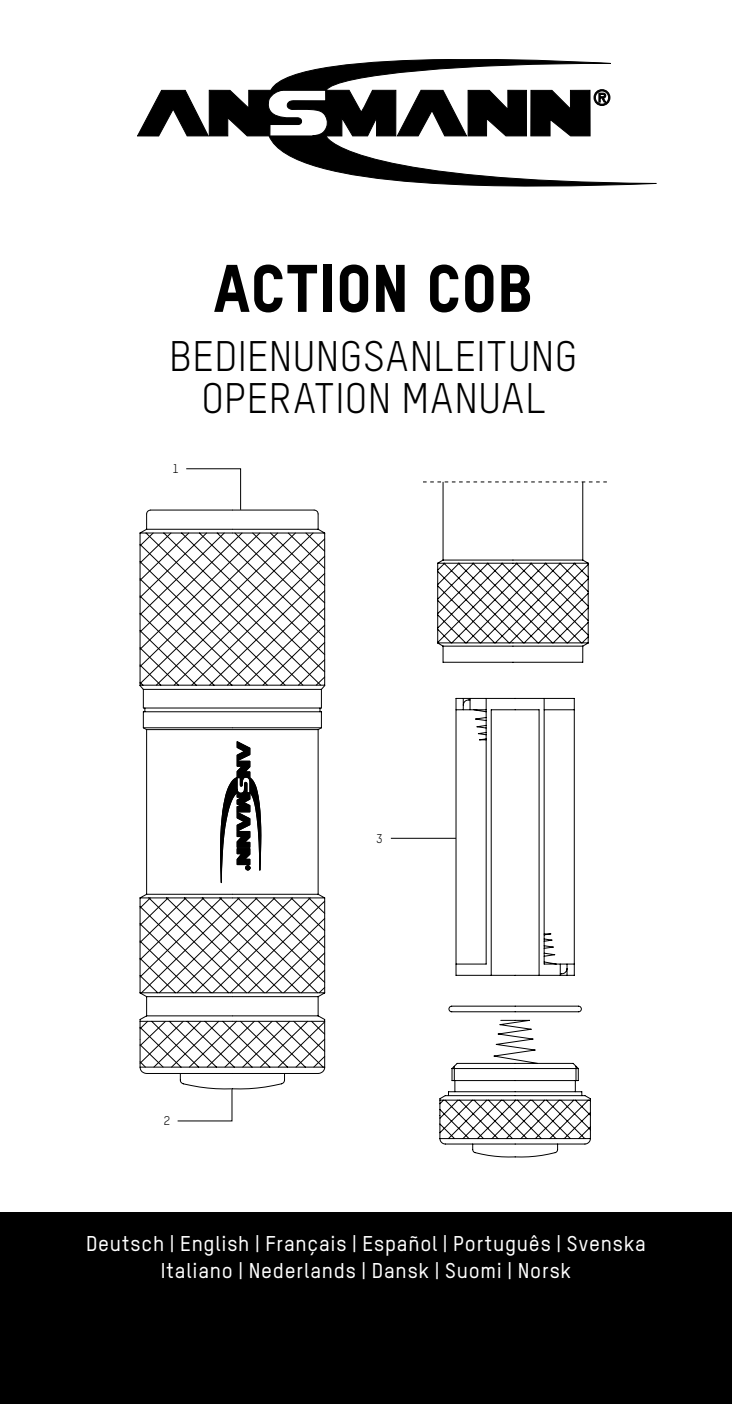
<style>
.page{position:relative;width:732px;height:1404px;background:#fff}
.page>*{position:absolute;margin:0;border:0;box-sizing:border-box;transform-origin:0 0}
.t1{font:800 66px "TSTARPRO";letter-spacing:.01em;color:#000}
.t2{font:42px/42px "TSTARPRO";letter-spacing:.015em;color:#000;text-align:center}
.t3{font:500 21px/27px "TSTARPRO";letter-spacing:.035em;color:#fff;text-align:center}
.t4{font:12.6px "TSTARPRO";color:#000}
</style>
<div class="page">
<svg style="left:177px;top:1089px;width:55px;height:32px"></svg>
<div style="left:0;top:1212px;width:731px;height:191px;background:#000"></div>
<svg style="left:137px;top:59px;width:519px;height:127px"></svg>
<svg style="left:186px;top:468px;width:55px;height:41px"></svg>
<svg style="left:139px;top:1067px;width:186px;height:22px"></svg>
<svg style="left:139px;top:509px;width:186px;height:558px"></svg>
<svg style="left:220px;top:741px;width:41px;height:157px"></svg>
<hr style="left:391px;top:837px;width:65px;height:1px;background:#000">
<svg style="left:437px;top:482px;width:154px;height:675px"></svg>
<svg style="left:423px;top:481px;width:183px;height:1px"></svg>
<h1 class="t1" style="left:213px;top:261px;width:321px">ACTION COB</h1>
<h2 class="t2" style="left:169px;top:335px;width:409px">BEDIENUNGSANLEITUNG<br>OPERATION MANUAL</h2>
<p class="t4" style="left:172px;top:461px;width:8px">1</p>
<p class="t4" style="left:164px;top:1113px;width:8px">2</p>
<p class="t4" style="left:376px;top:831px;width:8px">3</p>
<p class="t3" style="left:86px;top:1231px;width:561px">Deutsch | English | Français | Español | Português | Svenska<br>Italiano | Nederlands | Dansk | Suomi | Norsk</p>
</div>
